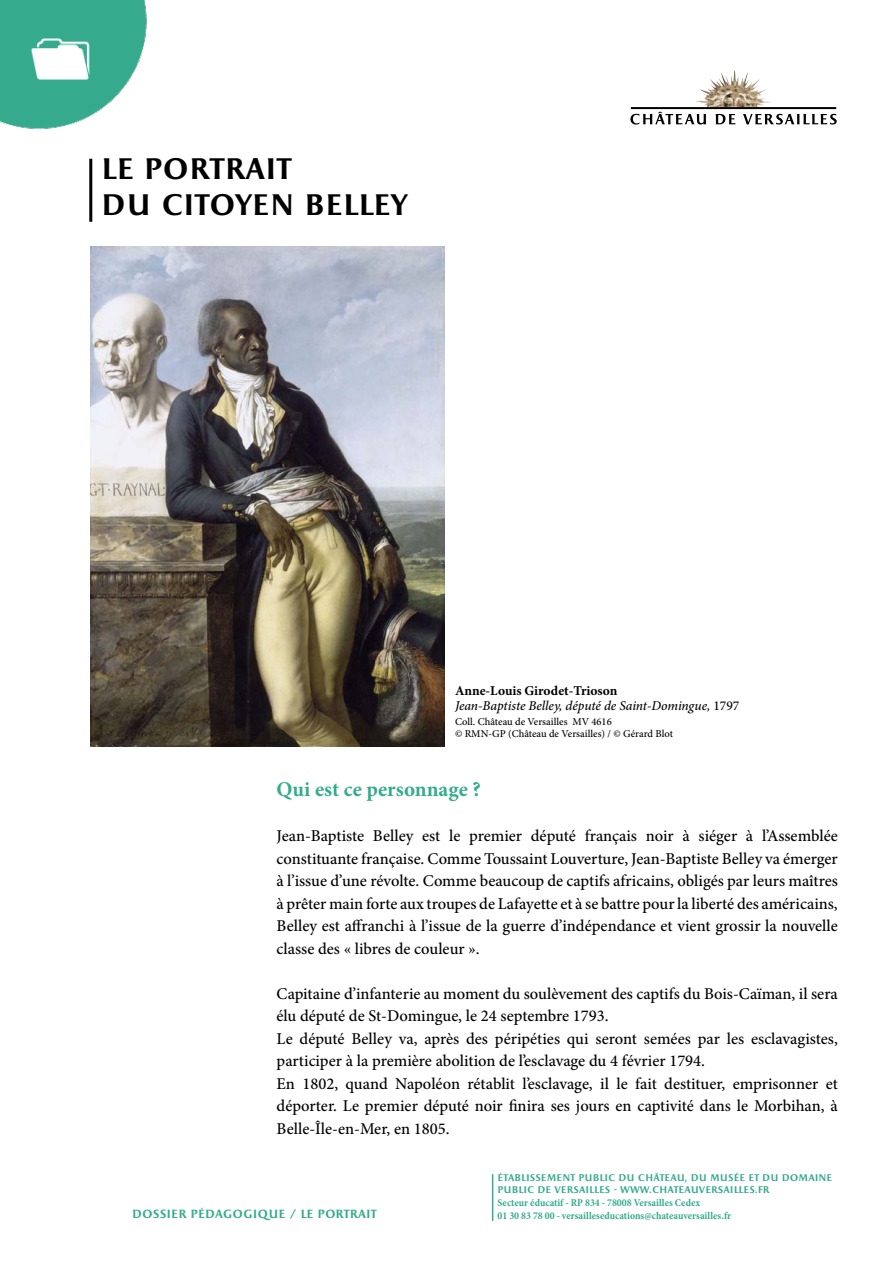
<style>
.page{position:relative;width:893px;height:1263px;background:#fff}
.page>*{position:absolute;margin:0;border:0;box-sizing:border-box;transform-origin:0 0}
.t1{font:700 30px/36px "Apollon";color:#000}
.t2{font:700 21px "Minion Pro";color:#35ab8d}
.t3{font:500 16.5px/22.5px "Minion Pro";color:#000;text-align:justify}
.t4{font:italic 500 13.5px/15px "Minion Pro";letter-spacing:-.01em;color:#000}
.t5{font:700 12px "Apollon";color:#35ab8d}
.t6{font:700 condensed 10.5px/12.6px "Minion Pro";color:#35ab8d}
.t7{font:500 10.5px/12px "Minion Pro";color:#000}
.t8{font:700 9.75px/12.6px "Apollon";color:#35ab8d}
.s1{font-weight:700;font-style:normal}
.s2{font-style:normal}
</style>
<div class="page">
<img style="left:696px;top:70px;width:75px;height:37px">
<svg style="left:630px;top:107px;width:207px;height:18px"></svg>
<img style="left:0;top:0;width:147px;height:129px">
<hr style="left:492px;top:1174px;width:1px;height:47px;background:#35ab8d">
<hr style="left:89px;top:159px;width:3px;height:63px;background:#000">
<img style="left:91px;top:246px;width:354px;height:500px">
<h1 class="t1" style="left:101px;top:153px;width:308px">LE PORTRAIT<br>DU CITOYEN BELLEY</h1>
<p class="t4" style="left:455px;top:683px;width:286px"><span class="s1">Anne-Louis Girodet-Trioson<br></span>Jean-Baptiste Belley, député de Saint-Domingue, <span class="s2">1797</span></p>
<p class="t7" style="left:455px;top:716px;width:219px">Coll. Château de Versailles MV 4616<br>© RMN-GP (Château de Versailles) / © Gérard Blot</p>
<p class="t2" style="left:277px;top:775px;width:206px">Qui est ce personnage ?</p>
<p class="t3" style="left:277px;top:825px;width:563px">Jean-Baptiste Belley est le premier député français noir à siéger à l’Assemblée constituante française. Comme Toussaint Louverture, Jean-Baptiste Belley va émerger à l’issue d’une révolte. Comme beaucoup de captifs africains, obligés par leurs maîtres à prêter main forte aux troupes de Lafayette et à se battre pour la liberté des américains, Belley est affranchi à l’issue de la guerre d’indépendance et vient grossir la nouvelle classe des « libres de couleur ».</p>
<p class="t3" style="left:277px;top:982px;width:563px;text-align:left">Capitaine d’infanterie au moment du soulèvement des captifs du Bois-Caïman, il sera élu député de St-Domingue, le 24 septembre 1793.<br>Le député Belley va, après des péripéties qui seront semées par les esclavagistes, participer à la première abolition de l’esclavage du 4 février 1794.<br>En 1802, quand Napoléon rétablit l’esclavage, il le fait destituer, emprisonner et déporter. Le premier député noir finira ses jours en captivité dans le Morbihan, à Belle-Île-en-Mer, en 1805.</p>
<p class="t5" style="left:132px;top:1207px;width:246px">DOSSIER PÉDAGOGIQUE / LE PORTRAIT</p>
<p class="t8" style="left:497px;top:1172px;width:336px">ÉTABLISSEMENT PUBLIC DU CHÂTEAU, DU MUSÉE ET DU DOMAINE<br>PUBLIC DE VERSAILLES - WWW.CHATEAUVERSAILLES.FR</p>
<p class="t6" style="left:497px;top:1196px;width:235px">Secteur éducatif - RP 834 - 78008 Versailles Cedex<br>01 30 83 78 00 - versailleseducations@chateauversailles.fr</p>
</div>
